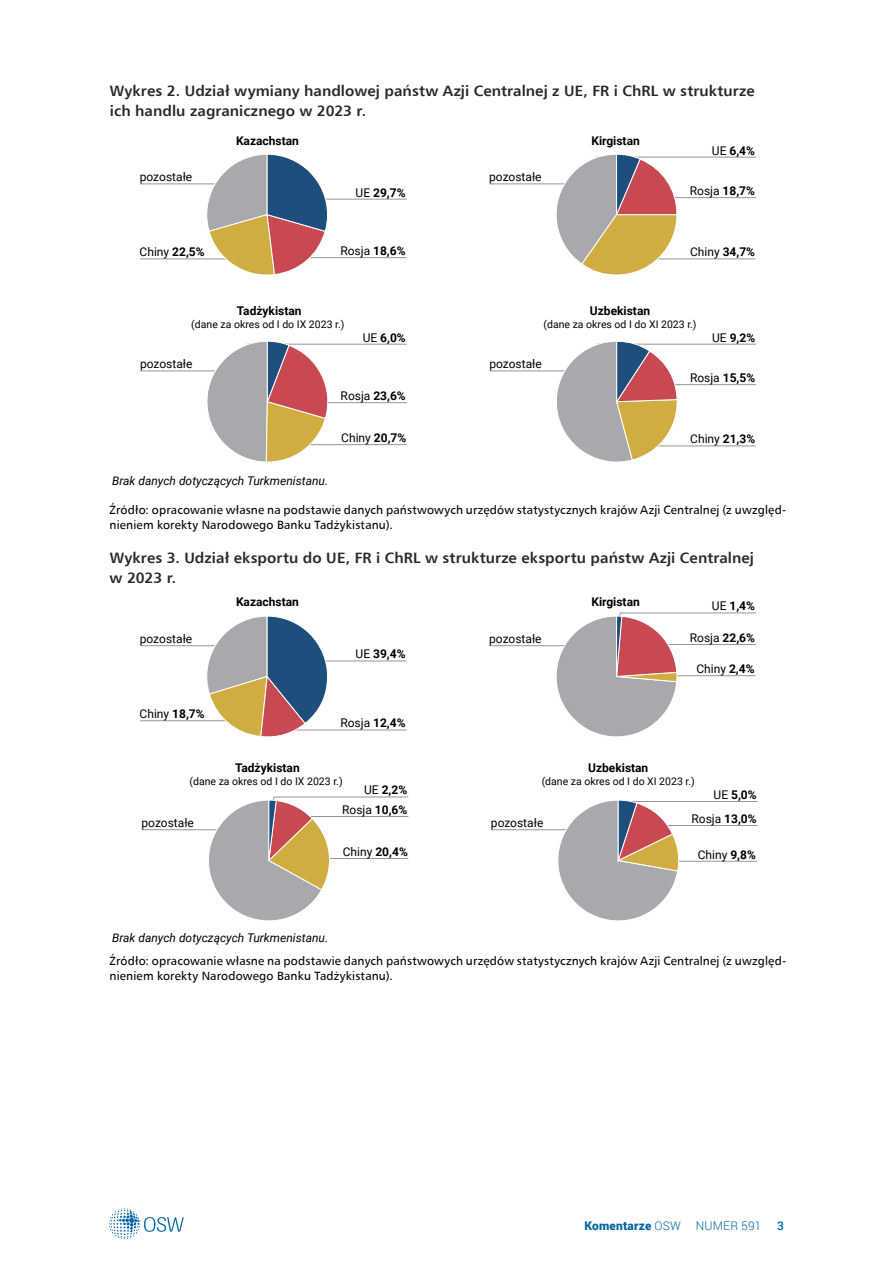
<style>
.page{position:relative;width:893px;height:1263px;background:#fff}
.page>*{position:absolute;margin:0;border:0;box-sizing:border-box;transform-origin:0 0}
.t1{font:15px/19.5px "Humanist 777 TL Bold B";letter-spacing:.005em;color:#292829}
.t2{font:12px/15px "Humanist 777 TL Roman B";letter-spacing:.01em;color:#000}
.t3{font:12px "Roboto";color:#000}
.t4{font:700 12px/19.5px "Roboto";color:#000;text-align:right}
.t5{font:italic 12px "Roboto";color:#000}
.t6{font:300 12px "Roboto";letter-spacing:.015em;color:#0065a4}
.t7{font:500 12px "Roboto";color:#0065a4}
.t8{font:10.5px "Roboto";color:#000}
.s1{font-weight:400}
.s2{font-weight:700}
.s3{font-weight:900}
</style>
<div class="page">
<svg style="left:109px;top:1208px;width:75px;height:31px"></svg>
<hr style="left:247px;top:257px;width:160px;height:1px;background:#939598">
<hr style="left:140px;top:258px;width:160px;height:1px;background:#939598">
<hr style="left:140px;top:183px;width:160px;height:1px;background:#939598">
<hr style="left:247px;top:199px;width:160px;height:1px;background:#939598">
<svg style="left:200px;top:154px;width:128px;height:121px"></svg>
<hr style="left:596px;top:197px;width:160px;height:1px;background:#939598">
<hr style="left:596px;top:258px;width:159px;height:1px;background:#939598">
<hr style="left:490px;top:183px;width:159px;height:1px;background:#939598">
<hr style="left:596px;top:157px;width:160px;height:1px;background:#939598">
<svg style="left:548px;top:154px;width:130px;height:121px"></svg>
<hr style="left:247px;top:444px;width:160px;height:1px;background:#939598">
<hr style="left:247px;top:402px;width:160px;height:1px;background:#939598">
<hr style="left:140px;top:370px;width:160px;height:1px;background:#939598">
<hr style="left:247px;top:344px;width:160px;height:1px;background:#939598">
<svg style="left:206px;top:341px;width:128px;height:121px"></svg>
<hr style="left:597px;top:384px;width:159px;height:1px;background:#939598">
<hr style="left:596px;top:445px;width:160px;height:1px;background:#939598">
<hr style="left:490px;top:370px;width:159px;height:1px;background:#939598">
<hr style="left:597px;top:344px;width:159px;height:1px;background:#939598">
<svg style="left:549px;top:341px;width:129px;height:121px"></svg>
<hr style="left:247px;top:730px;width:160px;height:1px;background:#939598">
<hr style="left:140px;top:720px;width:160px;height:1px;background:#939598">
<hr style="left:140px;top:645px;width:160px;height:1px;background:#939598">
<hr style="left:247px;top:661px;width:160px;height:1px;background:#939598">
<svg style="left:200px;top:616px;width:128px;height:121px"></svg>
<hr style="left:490px;top:645px;width:159px;height:1px;background:#939598">
<svg style="left:553px;top:612px;width:203px;height:125px"></svg>
<hr style="left:142px;top:829px;width:160px;height:1px;background:#939598">
<svg style="left:200px;top:796px;width:209px;height:125px"></svg>
<hr style="left:598px;top:825px;width:160px;height:1px;background:#939598">
<hr style="left:598px;top:861px;width:159px;height:1px;background:#939598">
<hr style="left:491px;top:829px;width:160px;height:1px;background:#939598">
<hr style="left:624px;top:801px;width:134px;height:1px;background:#939598">
<svg style="left:553px;top:800px;width:127px;height:121px"></svg>
<p class="t1" style="left:110px;top:81px;width:646px">Wykres 2. Udział wymiany handlowej państw Azji Centralnej z UE, FR i ChRL w strukturze ich handlu zagranicznego w 2023 r.</p>
<p class="t4" style="left:236px;top:130px;width:64px">Kazachstan</p>
<p class="t4" style="left:591px;top:130px;width:50px">Kirgistan</p>
<p class="t4" style="left:712px;top:140px;width:45px"><span class="s1">UE</span> 6,4%</p>
<p class="t3" style="left:690px;top:182px;width:67px">Rosja <span class="s2">18,7%</span></p>
<p class="t3" style="left:140px;top:169px;width:54px">pozostałe</p>
<p class="t3" style="left:489px;top:169px;width:54px">pozostałe</p>
<p class="t4" style="left:356px;top:182px;width:52px"><span class="s1">UE</span> 29,7%</p>
<p class="t3" style="left:140px;top:244px;width:67px">Chiny <span class="s2">22,5%</span></p>
<p class="t3" style="left:340px;top:242px;width:67px">Rosja <span class="s2">18,6%</span></p>
<p class="t3" style="left:690px;top:244px;width:67px">Chiny <span class="s2">34,7%</span></p>
<p class="t4" style="left:237px;top:301px;width:66px">Tadżykistan</p>
<p class="t8" style="left:191px;top:317px;width:155px">(dane za okres od I do IX 2023 r.)</p>
<p class="t4" style="left:590px;top:301px;width:62px">Uzbekistan</p>
<p class="t8" style="left:544px;top:317px;width:155px">(dane za okres od I do XI 2023 r.)</p>
<p class="t3" style="left:140px;top:356px;width:54px">pozostałe</p>
<p class="t4" style="left:363px;top:327px;width:45px"><span class="s1">UE</span> 6,0%</p>
<p class="t3" style="left:489px;top:356px;width:54px">pozostałe</p>
<p class="t4" style="left:712px;top:327px;width:45px"><span class="s1">UE</span> 9,2%</p>
<p class="t3" style="left:690px;top:369px;width:67px">Rosja <span class="s2">15,5%</span></p>
<p class="t3" style="left:341px;top:387px;width:67px">Rosja <span class="s2">23,6%</span></p>
<p class="t3" style="left:341px;top:429px;width:67px">Chiny <span class="s2">20,7%</span></p>
<p class="t3" style="left:690px;top:431px;width:67px">Chiny <span class="s2">21,3%</span></p>
<p class="t5" style="left:112px;top:472px;width:218px">Brak danych dotyczących Turkmenistanu.</p>
<p class="t2" style="left:109px;top:502px;width:678px">Źródło: opracowanie własne na podstawie danych państwowych urzędów statystycznych krajów Azji Centralnej (z uwzględ&shy;nieniem korekty Narodowego Banku Tadżykistanu).</p>
<p class="t1" style="left:110px;top:548px;width:646px">Wykres 3. Udział eksportu do UE, FR i ChRL w strukturze eksportu państw Azji Centralnej w 2023 r.</p>
<p class="t3" style="left:140px;top:630px;width:54px">pozostałe</p>
<p class="t3" style="left:140px;top:705px;width:67px">Chiny <span class="s2">18,7%</span></p>
<p class="t4" style="left:236px;top:592px;width:64px">Kazachstan</p>
<p class="t4" style="left:356px;top:644px;width:52px"><span class="s1">UE</span> 39,4%</p>
<p class="t3" style="left:340px;top:715px;width:67px">Rosja <span class="s2">12,4%</span></p>
<p class="t4" style="left:235px;top:757px;width:66px">Tadżykistan</p>
<p class="t8" style="left:189px;top:773px;width:155px">(dane za okres od I do IX 2023 r.)</p>
<p class="t4" style="left:342px;top:780px;width:67px"><span class="s1">UE</span> 2,2%<br><span class="s1">Rosja</span> 10,6%</p>
<p class="t3" style="left:142px;top:814px;width:54px">pozostałe</p>
<p class="t3" style="left:343px;top:843px;width:67px">Chiny <span class="s2">20,4%</span></p>
<p class="t3" style="left:489px;top:630px;width:54px">pozostałe</p>
<p class="t4" style="left:591px;top:592px;width:50px">Kirgistan</p>
<p class="t4" style="left:712px;top:596px;width:45px"><span class="s1">UE</span> 1,4%</p>
<p class="t3" style="left:690px;top:629px;width:67px">Rosja <span class="s2">22,6%</span></p>
<p class="t3" style="left:696px;top:660px;width:60px">Chiny <span class="s2">2,4%</span></p>
<p class="t4" style="left:588px;top:757px;width:62px">Uzbekistan</p>
<p class="t8" style="left:542px;top:773px;width:155px">(dane za okres od I do XI 2023 r.)</p>
<p class="t3" style="left:491px;top:814px;width:54px">pozostałe</p>
<p class="t4" style="left:691px;top:782px;width:67px;line-height:24px"><span class="s1">UE</span> 5,0%<br><span class="s1">Rosja</span> 13,0%</p>
<p class="t3" style="left:698px;top:846px;width:60px">Chiny <span class="s2">9,8%</span></p>
<p class="t5" style="left:112px;top:929px;width:218px">Brak danych dotyczących Turkmenistanu.</p>
<p class="t2" style="left:109px;top:953px;width:678px">Źródło: opracowanie własne na podstawie danych państwowych urzędów statystycznych krajów Azji Centralnej (z uwzględ&shy;nieniem korekty Narodowego Banku Tadżykistanu).</p>
<p class="t6" style="left:584px;top:1217px;width:178px"><span class="s3">Komentarze</span> OSW NUMER 591</p>
<p class="t7" style="left:777px;top:1217px;width:8px">3</p>
</div>
